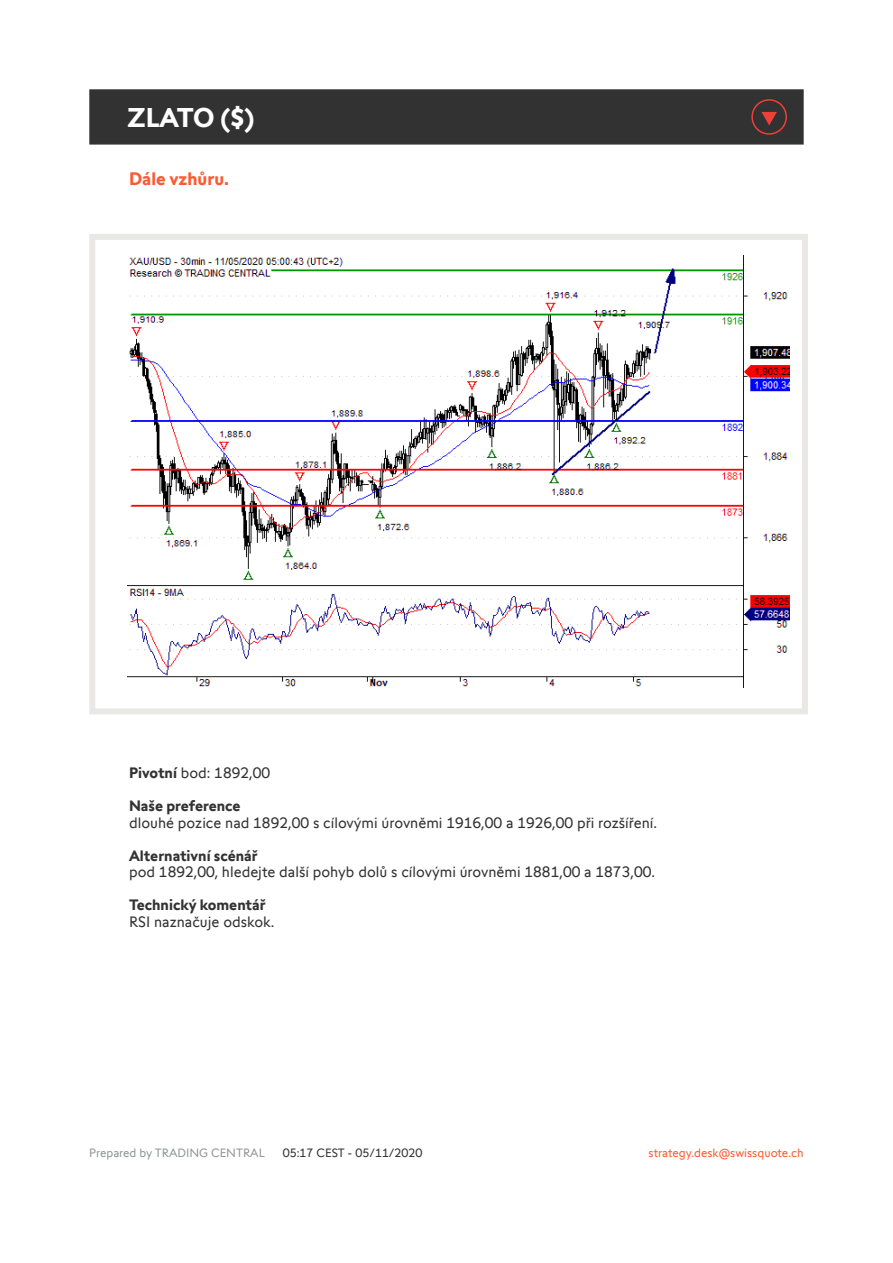
<style>
.page{position:relative;width:893px;height:1263px;background:#fff}
.page>*{position:absolute;margin:0;border:0;box-sizing:border-box;transform-origin:0 0}
.t1{font:700 27px "Swissquote CT";letter-spacing:-.015em;color:#fff}
.t2{font:700 18px "Swissquote CT";color:#fa5b35}
.t3{font:15px "Swissquote CT";color:#323232}
.t4{font:700 15px "Swissquote CT";color:#323232}
.t5{font:12px "Swissquote CT";color:#fa5b35}
.t6{font:12px "Swissquote CT";color:#939598}
.t7{font:12px "Swissquote CT";color:#323232}
.s1{font-weight:700}
</style>
<div class="page">
<div style="left:89px;top:234px;width:719px;height:480px;border:6px solid #e9e8e7"></div>
<div style="left:89px;top:89px;width:715px;height:56px;background:#323232;border:2px solid #323232"></div>
<img style="left:128px;top:255px;width:661px;height:432px">
<svg style="left:751px;top:99px;width:36px;height:36px"></svg>
<h1 class="t1" style="left:128px;top:101px;width:128px">ZLATO ($)</h1>
<p class="t2" style="left:129px;top:168px;width:102px">Dále vzhůru.</p>
<p class="t3" style="left:129px;top:764px;width:143px"><span class="s1">Pivotní</span> bod: 1892,00</p>
<p class="t4" style="left:129px;top:797px;width:113px">Naše preference</p>
<p class="t3" style="left:129px;top:814px;width:530px">dlouhé pozice nad 1892,00 s cílovými úrovněmi 1916,00 a 1926,00 při rozšíření.</p>
<p class="t4" style="left:129px;top:846px;width:130px">Alternativní scénář</p>
<p class="t3" style="left:129px;top:863px;width:528px">pod 1892,00, hledejte další pohyb dolů s cílovými úrovněmi 1881,00 a 1873,00.</p>
<p class="t4" style="left:129px;top:896px;width:138px">Technický komentář</p>
<p class="t3" style="left:129px;top:913px;width:147px">RSI naznačuje odskok.</p>
<p class="t6" style="left:89px;top:1145px;width:177px">Prepared by TRADING CENTRAL</p>
<p class="t7" style="left:283px;top:1145px;width:141px">05:17 CEST - 05/11/2020</p>
<p class="t5" style="left:649px;top:1145px;width:157px">strategy.desk@swissquote.ch</p>
</div>
